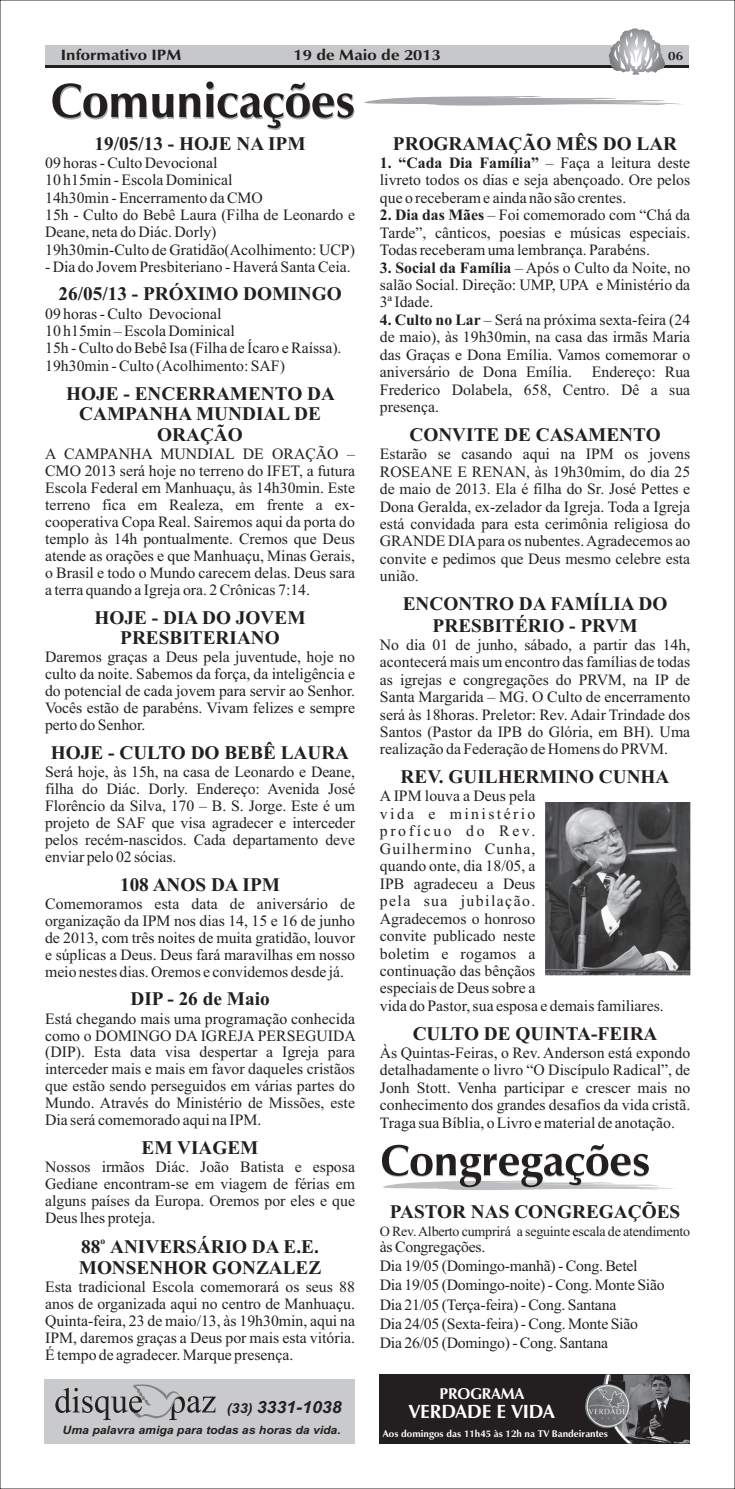
<style>
.page{position:relative;width:735px;height:1489px;background:#fff}
.page>*{position:absolute;margin:0;border:0;box-sizing:border-box;transform-origin:0 0}
.t1{font:700 19.25px/20.7px "Times New Roman";color:#231f20;text-align:center}
.t2{font:700 19.25px "Zapf Humanist 601 BT";color:#fff}
.t3{font:italic 700 16.8px "Arial";color:#231f20;scale:1.06 1}
.t4{font:15.75px/17.5px "Times New Roman";color:#231f20;text-align:justify}
.t5{font:700 15.75px "Times New Roman";color:#231f20}
.t6{font:700 15.75px "Zapf Humanist 601 BT";color:#fff}
.t7{font:700 15.05px "Zapf Humanist 601 BT";color:#231f20;scale:1.11 1}
.t8{font:14px "Times New Roman";letter-spacing:-.015em;color:#231f20}
.t9{font:700 12.25px "Zapf Humanist 601 BT";color:#231f20;scale:1.11 1}
.t10{font:italic 700 11.55px "Arial";color:#231f20;scale:1.06 1}
.t11{font:700 9.8px "Zapf Humanist 601 BT";color:#fff}
.t12{font:700 9.62px "Times New Roman";color:#231f20}
.s1{font-size:13.65px}
.s2{font-weight:400}
.s3{font-weight:700}
</style>
<div class="page">
<div style="left:45px;top:48px;width:643px;height:19px;background:linear-gradient(to right,#c7c8ca,#c7c8ca)"></div>
<div style="left:45px;top:45px;width:643px;height:19px;background:#c7c8ca"></div>
<svg style="left:608px;top:28px;width:56px;height:47px"></svg>
<svg style="left:364px;top:96px;width:319px;height:10px"></svg>
<svg style="left:52px;top:81px;width:302px;height:49px"></svg>
<div style="left:45px;top:1378px;width:310px;height:65px;background:#c9cacc"></div>
<svg style="left:55px;top:1384px;width:160px;height:35px"></svg>
<svg style="left:382px;top:1144px;width:293px;height:45px"></svg>
<img style="left:545px;top:802px;width:145px;height:173px">
<div style="left:379px;top:1374px;width:310px;height:69px;background:#231f20"></div>
<img style="left:585px;top:1374px;width:104px;height:69px">
<p class="t7" style="left:61px;top:49px;width:110px">Informativo IPM</p>
<p class="t7" style="left:293px;top:49px;width:134px">19 de Maio de 2013</p>
<p class="t9" style="left:668px;top:51px;width:15px">06</p>
<p class="t1" style="left:95px;top:135px;width:212px">19/05/13 - HOJE NA IPM</p>
<p class="t4" style="left:45px;top:155px;width:311px;text-align:left">09 horas - Culto Devocional<br>10 h15min - Escola Dominical<br>14h30min - Encerramento da CMO<br>15h - Culto do Bebê Laura (Filha de Leonardo e Deane, neta do Diác. Dorly)<br>19h30min-Culto de Gratidão(Acolhimento: UCP)</p>
<p class="t4" style="left:45px;top:259px;width:307px">- Dia do Jovem Presbiteriano - Haverá Santa Ceia.</p>
<p class="t4" style="left:45px;top:306px;width:298px;text-align:left">09 horas - Culto Devocional<br>10 h15min – Escola Dominical<br>15h - Culto do Bebê Isa (Filha de Ícaro e Raíssa).<br>19h30min - Culto (Acolhimento: SAF)</p>
<p class="t1" style="left:58px;top:286px;width:284px">26/05/13 - PRÓXIMO DOMINGO</p>
<p class="t1" style="left:66px;top:385px;width:270px">HOJE - ENCERRAMENTO DA<br>CAMPANHA MUNDIAL DE<br>ORAÇÃO</p>
<p class="t4" style="left:45px;top:447px;width:311px;line-height:17px">A CAMPANHA MUNDIAL DE ORAÇÃO – CMO 2013 será hoje no terreno do IFET, a futura Escola Federal em Manhuaçu, às 14h30min. Este terreno fica em Realeza, em frente a ex&shy;cooperativa Copa Real. Sairemos aqui da porta do templo às 14h pontualmente. Cremos que Deus atende as orações e que Manhuaçu, Minas Gerais, o Brasil e todo o Mundo carecem delas. Deus sara a terra quando a Igreja ora. 2 Crônicas 7:14.</p>
<p class="t1" style="left:95px;top:609px;width:212px">HOJE - DIA DO JOVEM<br>PRESBITERIANO</p>
<p class="t4" style="left:45px;top:650px;width:311px;line-height:17px">Daremos graças a Deus pela juventude, hoje no culto da noite. Sabemos da força, da inteligência e do potencial de cada jovem para servir ao Senhor.<br>Vocês estão de parabéns. Vivam felizes e sempre perto do Senhor.</p>
<p class="t4" style="left:45px;top:765px;width:311px;line-height:17px">Será hoje, às 15h, na casa de Leonardo e Deane, filha do Diác. Dorly. Endereço: Avenida José Florêncio da Silva, 170 – B. S. Jorge. Este é um projeto de SAF que visa agradecer e interceder pelos recém-nascidos. Cada departamento deve enviar pelo 02 sócias.</p>
<p class="t4" style="left:45px;top:896px;width:311px;line-height:17px">Comemoramos esta data de aniversário de organização da IPM nos dias 14, 15 e 16 de junho de 2013, com três noites de muita gratidão, louvor e súplicas a Deus. Deus fará maravilhas em nosso meio nestes dias. Oremos e convidemos desde já.</p>
<p class="t4" style="left:45px;top:1011px;width:312px;line-height:17px">Está chegando mais uma programação conhecida como o DOMINGO DA IGREJA PERSEGUIDA (DIP). Esta data visa despertar a Igreja para interceder mais e mais em favor daqueles cristãos que estão sendo perseguidos em várias partes do Mundo. Através do Ministério de Missões, este Dia será comemorado aqui na IPM.</p>
<p class="t4" style="left:45px;top:1159px;width:311px;line-height:17px">Nossos irmãos Diác. João Batista e esposa Gediane encontram-se em viagem de férias em alguns países da Europa. Oremos por eles e que Deus lhes proteja.</p>
<p class="t1" style="left:51px;top:744px;width:299px">HOJE - CULTO DO BEBÊ LAURA</p>
<p class="t1" style="left:120px;top:876px;width:161px">108 ANOS DA IPM</p>
<p class="t1" style="left:130px;top:990px;width:141px">DIP - 26 de Maio</p>
<p class="t1" style="left:141px;top:1139px;width:118px">EM VIAGEM</p>
<p class="t1" style="left:79px;top:1238px;width:244px;text-align:left">88 ANIVERSÁRIO DA E.E.<br>MONSENHOR GONZALEZ</p>
<p class="t12" style="left:100px;top:1237px;width:6px">o</p>
<p class="t4" style="left:45px;top:1279px;width:311px;line-height:17px">Esta tradicional Escola comemorará os seus 88 anos de organizada aqui no centro de Manhuaçu.<br>Quinta-feira, 23 de maio/13, às 19h30min, aqui na IPM, daremos graças a Deus por mais esta vitória.<br>É tempo de agradecer. Marque presença.</p>
<p class="t3" style="left:227px;top:1400px;width:110px"><span class="s1">(33)</span> 3331-1038</p>
<p class="t10" style="left:63px;top:1424px;width:264px">Uma palavra amiga para todas as horas da vida.</p>
<p class="t1" style="left:393px;top:135px;width:285px">PROGRAMAÇÃO MÊS DO LAR</p>
<p class="t5" style="left:379px;top:157px;width:312px">1. “Cada Dia Família” <span class="s2">– Faça a leitura deste</span></p>
<p class="t4" style="left:379px;top:208px;width:312px"><span class="s3">2. Dia das Mães</span> – Foi comemorado com “Chá da</p>
<p class="t4" style="left:379px;top:173px;width:312px">livreto todos os dias e seja abençoado. Ore pelos que o receberam e ainda não são crentes.</p>
<p class="t4" style="left:379px;top:225px;width:312px">Tarde”, cânticos, poesias e músicas especiais.<br>Todas receberam uma lembrança. Parabéns.</p>
<p class="t4" style="left:379px;top:277px;width:312px">salão Social. Direção: UMP, UPA e Ministério da<br>3ª Idade.</p>
<p class="t4" style="left:379px;top:330px;width:312px">de maio), às 19h30min, na casa das irmãs Maria das Graças e Dona Emília. Vamos comemorar o aniversário de Dona Emília. Endereço: Rua Frederico Dolabela, 658, Centro. Dê a sua presença.</p>
<p class="t4" style="left:379px;top:446px;width:312px">Estarão se casando aqui na IPM os jovens ROSEANE E RENAN, às 19h30mim, do dia 25 de maio de 2013. Ela é filha do Sr. José Pettes e Dona Geralda, ex-zelador da Igreja. Toda a Igreja está convidada para esta cerimônia religiosa do GRANDE DIApara os nubentes.Agradecemos ao convite e pedimos que Deus mesmo celebre esta união.</p>
<p class="t4" style="left:379px;top:260px;width:312px"><span class="s3">3. Social da Família</span> – Após o Culto da Noite, no</p>
<p class="t4" style="left:379px;top:312px;width:312px"><span class="s3">4. Culto no Lar</span> – Será na próxima sexta-feira (24</p>
<p class="t1" style="left:409px;top:426px;width:253px">CONVITE DE CASAMENTO</p>
<p class="t1" style="left:402px;top:595px;width:266px;line-height:21.3px">ENCONTRO DA FAMÍLIA DO<br>PRESBITÉRIO - PRVM</p>
<p class="t4" style="left:379px;top:637px;width:312px">No dia 01 de junho, sábado, a partir das 14h, acontecerá mais um encontro das famílias de todas as igrejas e congregações do PRVM, na IP de Santa Margarida – MG. O Culto de encerramento será às 18horas. Preletor: Rev. Adair Trindade dos Santos (Pastor da IPB do Glória, em BH). Uma realização da Federação de Homens do PRVM.</p>
<p class="t4" style="left:379px;top:789px;width:285px;text-align:left">A IPM louva a Deus pela<br>vida e ministério<br>profícuo do Rev.<br>Guilhermino Cunha,<br>quando onte, dia 18/05, a<br>IPB agradeceu a Deus<br>pela sua jubilação.<br>Agradecemos o honroso<br>convite publicado neste<br>boletim e rogamos a<br>continuação das bênçãos<br>especiais de Deus sobre a<br>vida do Pastor, sua esposa e demais familiares.</p>
<p class="t4" style="left:379px;top:1045px;width:312px">Às Quintas-Feiras, o Rev. Anderson está expondo detalhadamente o livro “O Discípulo Radical”, de Jonh Stott. Venha participar e crescer mais no conhecimento dos grandes desafios da vida cristã.<br>Traga sua Bíblia, o Livro e material de anotação.</p>
<p class="t1" style="left:400px;top:768px;width:270px">REV. GUILHERMINO CUNHA</p>
<p class="t1" style="left:412px;top:1025px;width:246px">CULTO DE QUINTA-FEIRA</p>
<p class="t1" style="left:389px;top:1203px;width:292px">PASTOR NAS CONGREGAÇÕES</p>
<p class="t8" style="left:379px;top:1226px;width:312px">O Rev.Alberto cumprirá a seguinte escala de atendimento</p>
<p class="t4" style="left:379px;top:1238px;width:286px;line-height:19.2px;text-align:left">às Congregações.<br>Dia 19/05 (Domingo-manhã) - Cong. Betel<br>Dia 19/05 (Domingo-noite) - Cong. Monte Sião Dia 21/05 (Terça-feira) - Cong. Santana<br>Dia 24/05 (Sexta-feira) - Cong. Monte Sião<br>Dia 26/05 (Domingo) - Cong. Santana</p>
<p class="t6" style="left:439px;top:1386px;width:86px">PROGRAMA</p>
<p class="t2" style="left:408px;top:1402px;width:147px">VERDADE E VIDA</p>
<p class="t11" style="left:383px;top:1429px;width:227px">Aos domingos das 11h45 às 12h na TV Bandeirantes</p>
</div>
